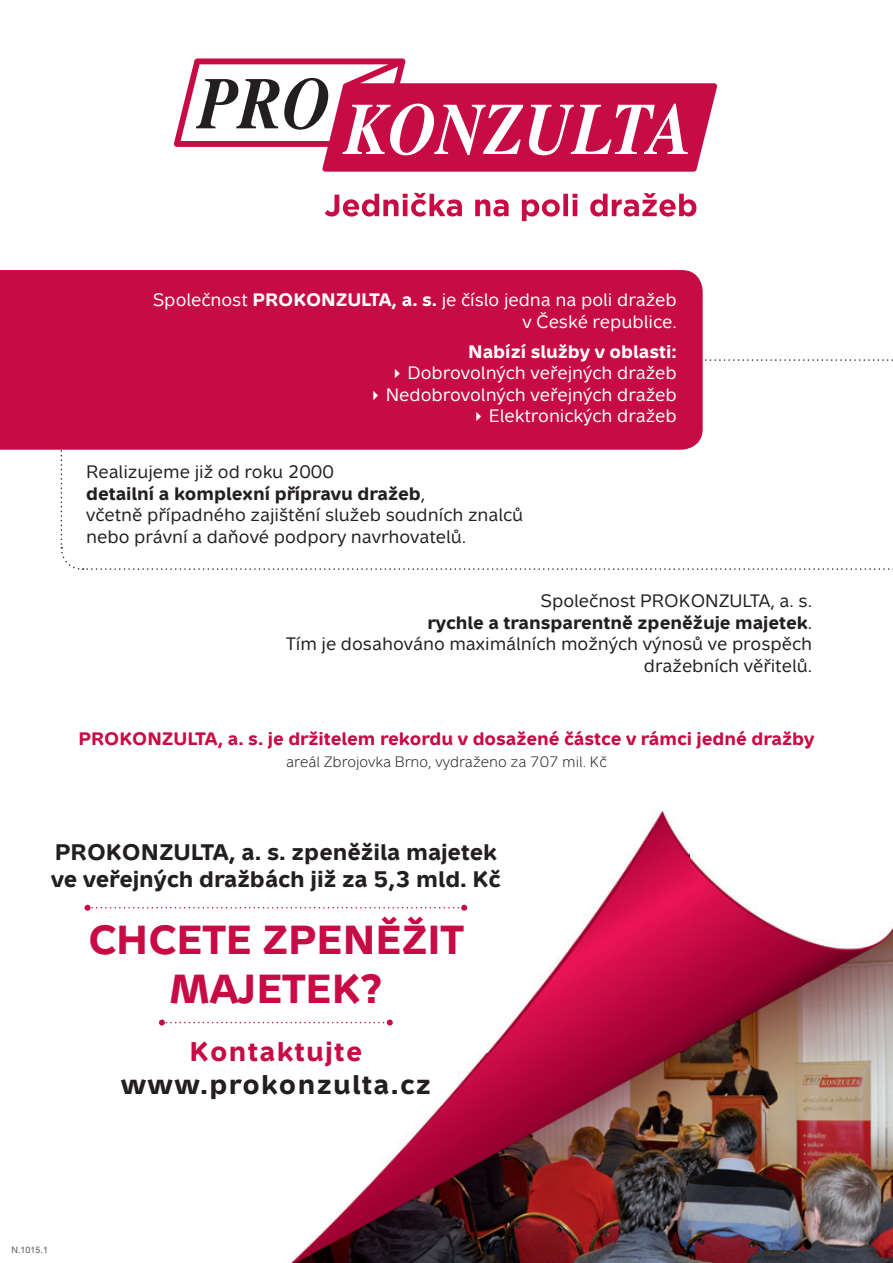
<style>
.page{position:relative;width:893px;height:1263px;background:#fff}
.page>*{position:absolute;margin:0;border:0;box-sizing:border-box;transform-origin:0 0}
.t1{font:700 40.5px/48.6px "Metron Text Pro";color:#c70b45;text-align:center}
.t2{font:700 27px "Metron Text Pro";letter-spacing:.05em;color:#231f20}
.t3{font:700 27px "Metron Text Pro";letter-spacing:.05em;color:#c70b45}
.t4{font:700 22.5px/27px "Metron Text Pro";color:#231f20}
.t5{font:18px/21.6px "Metron Text Pro";color:#231f20}
.t6{font:18px/21.6px "Metron Text Pro";color:#fff;text-align:right}
.t7{font:700 18px "Metron Text Pro";color:#c70b45}
.t8{font:15px "Metron Light Pro";color:#231f20}
.t9{font:9px "Helvetica Neue LT Pro";color:#57585a}
.s1{font-weight:700}
.s2{font-family:"Lucida Grande"}
</style>
<div class="page">
<img style="left:84px;top:143px;width:809px;height:1120px">
<svg style="left:174px;top:58px;width:543px;height:114px;fill:#c70b45"></svg>
<svg style="left:196px;top:78px;width:132px;height:52px"></svg>
<svg style="left:325px;top:193px;width:371px;height:28px"></svg>
<svg style="left:85px;top:905px;width:382px;height:6px"></svg>
<svg style="left:159px;top:1019px;width:234px;height:6px"></svg>
<svg style="left:60px;top:359px;width:833px;height:212px"></svg>
<div style="left:0;top:270px;width:703px;height:180px;background:#c70b45"></div>
<p class="t6" style="left:153px;top:289px;width:526px">Společnost <span class="s1">PROKONZULTA, a. s.</span> je číslo jedna na poli dražeb v České republice.</p>
<p class="t6" style="left:372px;top:341px;width:307px"><span class="s1">Nabízí služby v oblasti:<br></span><span class="s2">‣</span> Dobrovolných veřejných dražeb<br><span class="s2">‣</span> Nedobrovolných veřejných dražeb <span class="s2">‣</span> Elektronických dražeb</p>
<p class="t5" style="left:86px;top:461px;width:439px">Realizujeme již od roku 2000<br><span class="s1">detailní a komplexní přípravu dražeb</span>,<br>včetně případného zajištění služeb soudních znalců nebo právní a daňové podpory navrhovatelů.</p>
<p class="t5" style="left:286px;top:590px;width:527px;text-align:right">Společnost PROKONZULTA, a. s.<br><span class="s1">rychle a transparentně zpeněžuje majetek</span>.<br>Tím je dosahováno maximálních možných výnosů ve prospěch dražebních věřitelů.</p>
<p class="t7" style="left:79px;top:727px;width:737px">PROKONZULTA, a. s. je držitelem rekordu v dosažené částce v rámci jedné dražby</p>
<p class="t8" style="left:286px;top:753px;width:322px">areál Zbrojovka Brno, vydraženo za 707 mil. Kč</p>
<p class="t4" style="left:51px;top:838px;width:451px">PROKONZULTA, a. s. zpeněžila majetek ve veřejných dražbách již za 5,3 mld. Kč</p>
<h1 class="t1" style="left:88px;top:915px;width:377px">CHCETE ZPENĚŽIT<br>MAJETEK?</h1>
<p class="t9" style="left:12px;top:1245px;width:38px">N.1015.1</p>
<h2 class="t3" style="left:190px;top:1034px;width:174px">Kontaktujte</h2>
<h2 class="t2" style="left:121px;top:1067px;width:312px">www.prokonzulta.cz</h2>
</div>
